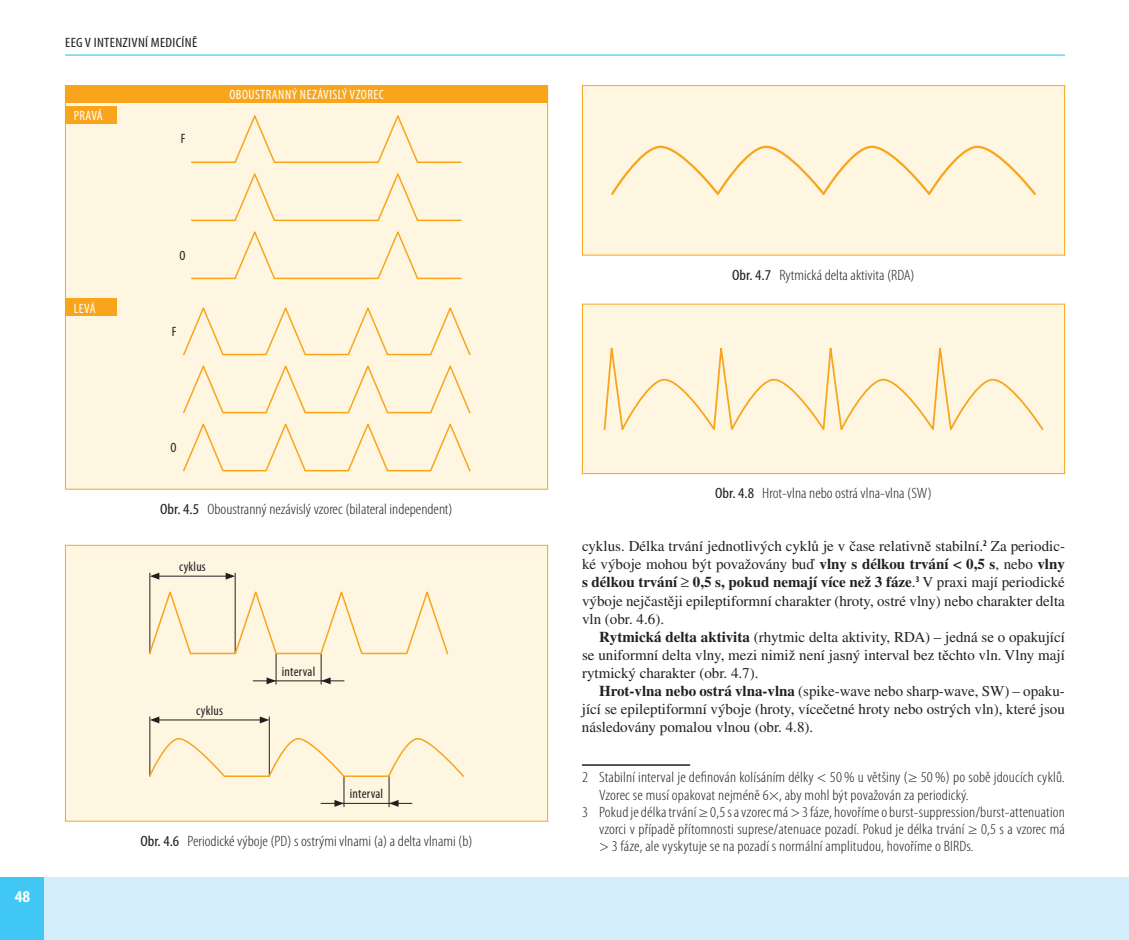
<style>
.page{position:relative;width:1129px;height:940px;background:#fff}
.page>*{position:absolute;margin:0;border:0;box-sizing:border-box;transform-origin:0 0}
.t1{font:700 condensed 16.5px "Myriad Pro";color:#fff;scale:1.1 1}
.t2{font:15px/18px "Times CE";color:#231f20;text-align:justify}
.t3{font:300 condensed 15px "Myriad Pro";letter-spacing:.01em;color:#231f20;scale:1.1 1}
.t4{font:condensed 13.5px "Myriad Pro";letter-spacing:.035em;color:#fff}
.t5{font:condensed 13.5px "Myriad Pro";letter-spacing:.02em;color:#231f20}
.t6{font:condensed 13.5px "Myriad Pro";letter-spacing:.02em;color:#231f20;scale:1.1 1}
.s1{font-weight:400}
.s2{font-weight:700}
</style>
<div class="page">
<div style="left:0;top:876px;width:1128px;height:63px;background:#d4effb"></div>
<div style="left:0;top:876px;width:44px;height:63px;background:#40c7f4"></div>
<hr style="left:65px;top:55px;width:999px;height:1px;background:#15c0f2">
<hr style="left:582px;top:764px;width:108px;height:1px;background:#231f20">
<div style="left:65px;top:85px;width:483px;height:404px;background:#fef6e1;border:1px solid #f9a51b"></div>
<div style="left:65px;top:106px;width:51px;height:17px;background:#f9a51b"></div>
<div style="left:65px;top:85px;width:483px;height:17px;background:#f9a51b"></div>
<div style="left:65px;top:299px;width:51px;height:17px;background:#f9a51b"></div>
<svg style="left:191px;top:173px;width:271px;height:49px"></svg>
<svg style="left:191px;top:115px;width:271px;height:48px"></svg>
<svg style="left:191px;top:231px;width:271px;height:49px"></svg>
<svg style="left:183px;top:365px;width:288px;height:49px"></svg>
<svg style="left:183px;top:423px;width:288px;height:49px"></svg>
<svg style="left:183px;top:307px;width:288px;height:49px"></svg>
<div style="left:65px;top:544px;width:483px;height:277px;background:#fef6e1;border:1px solid #f9a51b"></div>
<hr style="left:149px;top:572px;width:1px;height:81px;background:#231f20">
<hr style="left:235px;top:572px;width:1px;height:81px;background:#231f20">
<hr style="left:157px;top:575px;width:71px;height:1px;background:#231f20">
<svg style="left:226px;top:572px;width:9px;height:7px"></svg>
<svg style="left:150px;top:572px;width:9px;height:7px"></svg>
<hr style="left:275px;top:653px;width:1px;height:31px;background:#231f20">
<hr style="left:321px;top:653px;width:1px;height:31px;background:#231f20">
<svg style="left:321px;top:677px;width:23px;height:7px"></svg>
<svg style="left:253px;top:677px;width:23px;height:7px"></svg>
<hr style="left:273px;top:680px;width:51px;height:1px;background:#231f20">
<svg style="left:149px;top:587px;width:300px;height:68px"></svg>
<hr style="left:149px;top:716px;width:1px;height:60px;background:#231f20">
<hr style="left:269px;top:716px;width:1px;height:60px;background:#231f20">
<hr style="left:157px;top:719px;width:105px;height:1px;background:#231f20">
<svg style="left:260px;top:716px;width:9px;height:7px"></svg>
<svg style="left:150px;top:716px;width:9px;height:7px"></svg>
<hr style="left:343px;top:776px;width:1px;height:30px;background:#231f20">
<hr style="left:388px;top:776px;width:1px;height:30px;background:#231f20">
<svg style="left:389px;top:799px;width:23px;height:7px"></svg>
<svg style="left:321px;top:799px;width:23px;height:7px"></svg>
<hr style="left:340px;top:802px;width:52px;height:1px;background:#231f20">
<svg style="left:149px;top:736px;width:315px;height:41px"></svg>
<div style="left:582px;top:85px;width:482px;height:170px;background:#fef6e1;border:1px solid #f9a51b"></div>
<svg style="left:611px;top:145px;width:425px;height:50px"></svg>
<div style="left:582px;top:303px;width:482px;height:170px;background:#fef6e1"></div>
<svg style="left:603px;top:347px;width:440px;height:83px"></svg>
<p class="t6" style="left:65px;top:35px;width:121px">EEG V I NTENZIVNÍ MEDICÍNĚ</p>
<p class="t4" style="left:74px;top:108px;width:31px">PRAVÁ</p>
<p class="t5" style="left:181px;top:131px;width:6px">F</p>
<p class="t4" style="left:229px;top:87px;width:156px">OBOUSTRANNÝ NEZÁVISLÝ VZOREC</p>
<p class="t4" style="left:74px;top:300px;width:23px">LEVÁ</p>
<p class="t5" style="left:179px;top:248px;width:7px">O</p>
<p class="t5" style="left:172px;top:324px;width:6px">F</p>
<p class="t1" style="left:15px;top:885px;width:16px">48</p>
<p class="t5" style="left:170px;top:440px;width:7px">O</p>
<p class="t3" style="left:160px;top:500px;width:267px"><span class="s1">OBR. 4.5</span> Oboustranný nezávislý vzorec (bilateral independent)</p>
<p class="t5" style="left:179px;top:559px;width:28px">CYKLUS</p>
<p class="t5" style="left:196px;top:703px;width:28px">CYKLUS</p>
<p class="t5" style="left:282px;top:663px;width:35px">INTERVAL</p>
<p class="t5" style="left:350px;top:786px;width:35px">INTERVAL</p>
<p class="t3" style="left:140px;top:832px;width:303px"><span class="s1">OBR. 4.6</span> Periodické výboje (PD) s ostrými vlnami (a) adelta vlnami (b)</p>
<p class="t3" style="left:732px;top:266px;width:167px"><span class="s1">OBR. 4.7</span> Rytmická delta aktivita (RDA)</p>
<p class="t3" style="left:715px;top:485px;width:198px"><span class="s1">OBR. 4.8</span> Hrot-vlna nebo ostrá vlna-vlna (SW)</p>
<p class="t2" style="left:582px;top:537px;width:484px">cyklus. Délka trvání jednotlivých cyklů je v čase relativně stabilní.<sup>2</sup> Za periodic&shy;ké výboje mohou být považovány buď <span class="s2">vlny s délkou trvání &lt; 0,5 s</span>, nebo <span class="s2">vlny s délkou trvání ≥ 0,5 s, pokud nemají více než 3 fáze</span>.<sup>3</sup> V praxi mají periodické výboje nejčastěji epileptiformní charakter (hroty, ostré vlny) nebo charakter delta vln (obr. 4.6).</p>
<p class="t2" style="left:582px;top:627px;width:484px;text-indent:17px"><span class="s2">Rytmická delta aktivita</span> (rhytmic delta aktivity, RDA) – jedná se o opakující se uniformní delta vlny, mezi nimiž není jasný interval bez těchto vln. Vlny mají rytmický charakter (obr. 4.7).</p>
<p class="t2" style="left:581px;top:681px;width:484px;text-indent:17px"><span class="s2">Hrot-vlna nebo ostrá vlna-vlna</span> (spike-wave nebo sharp-wave, SW) – opaku&shy;jící se epileptiformní výboje (hroty, vícečetné hroty nebo ostrých vln), které jsou následovány pomalou vlnou (obr. 4.8).</p>
<p class="t3" style="left:582px;top:769px;width:440px">2 Stabilní interval je definován kolísáním délky &lt; 50% u většiny (≥ 50%) po sobě jdoucích cyklů.</p>
<p class="t3" style="left:599px;top:786px;width:337px">Vzorec se musí opakovat nejméně 6×, aby mohl být považován za periodický.</p>
<p class="t3" style="left:582px;top:803px;width:440px">3 Pokud je délka trvání ≥ 0,5 savzorec má &gt; 3 fáze, hovoříme oburst-suppression/burst-attenuation</p>
<p class="t3" style="left:599px;top:820px;width:425px">vzorci v případě přítomnosti suprese/atenuace pozadí. Pokud je délka trvání ≥ 0,5 s a vzorec má</p>
<p class="t3" style="left:599px;top:838px;width:342px">&gt; 3 fáze, ale vyskytuje se na pozadí s normální amplitudou, hovoříme o BIRDs.</p>
</div>
